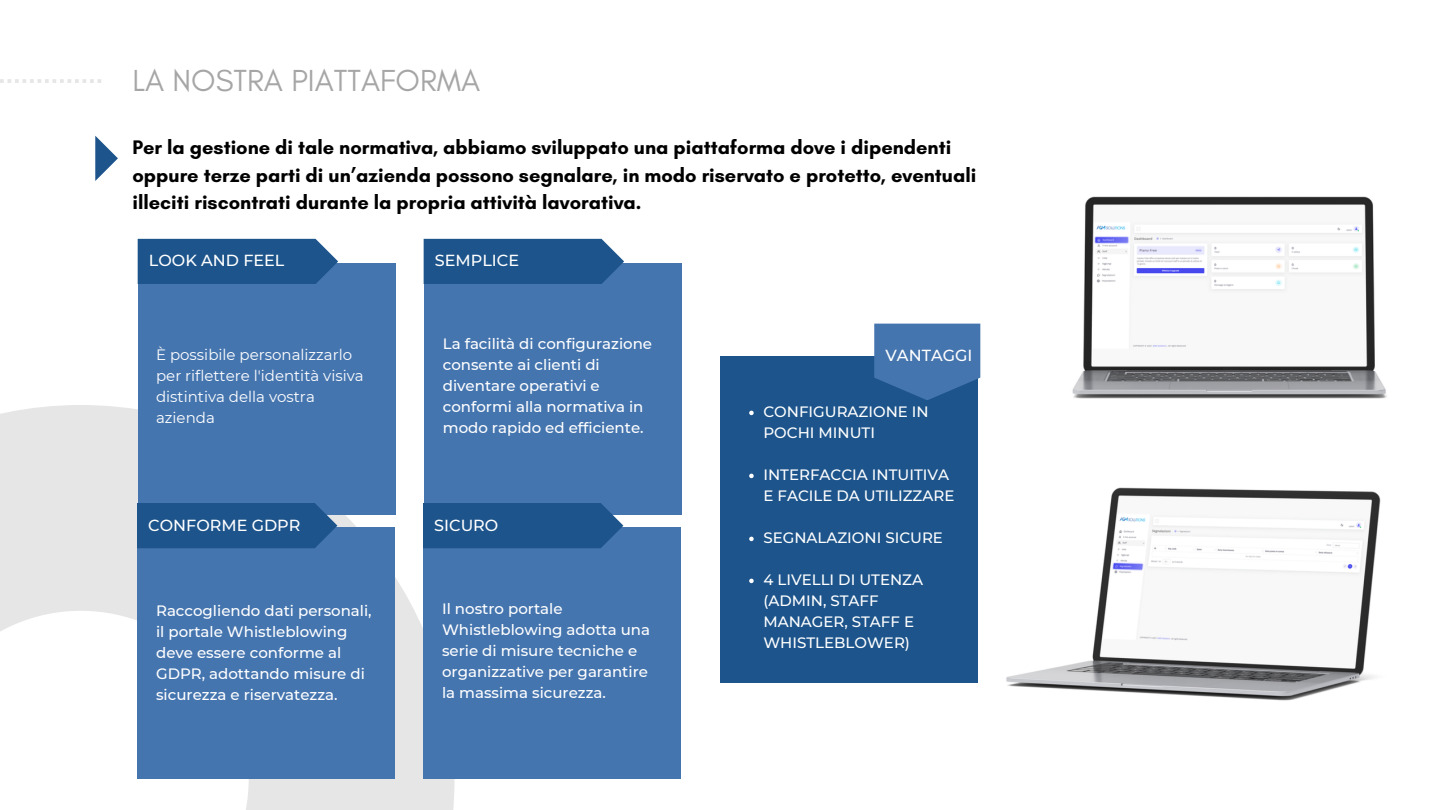
<style>
.page{position:relative;width:1440px;height:810px;background:#fff}
.page>*{position:absolute;margin:0;border:0;box-sizing:border-box;transform-origin:0 0}
.t1{font:31px "Glacial Indifference";color:#a6a6a6}
.t2{font:700 20px/27.8px "Glacial Indifference";color:#000}
.t3{font:500 16px "Montserrat";color:#fff}
.t4{font:500 15px/21px "Montserrat";color:#fff}
.t5{font:15px/21px "Montserrat";color:#fff}
</style>
<div class="page">
<svg style="left:0;top:405px;width:455px;height:405px;fill:#e6e6e7"></svg>
<div style="left:138px;top:263px;width:258px;height:252px;background:#4575af"></div>
<svg style="left:0;top:79px;width:101px;height:4px"></svg>
<svg style="left:95px;top:136px;width:23px;height:45px"></svg>
<div style="left:138px;top:239px;width:200px;height:45px;background:#1c548b"></div>
<img style="left:1006px;top:487px;width:375px;height:214px">
<img style="left:1072px;top:196px;width:315px;height:203px">
<div style="left:424px;top:263px;width:258px;height:252px;background:#4575af"></div>
<div style="left:424px;top:239px;width:200px;height:45px;background:#1c548b"></div>
<div style="left:137px;top:527px;width:258px;height:252px;background:#4575af"></div>
<div style="left:137px;top:503px;width:200px;height:45px;background:#1c548b"></div>
<div style="left:423px;top:527px;width:258px;height:252px;background:#4575af"></div>
<div style="left:423px;top:503px;width:200px;height:45px;background:#1c548b"></div>
<div style="left:720px;top:357px;width:258px;height:326px;background:#1c548b"></div>
<svg style="left:874px;top:324px;width:106px;height:76px;background:#4071aa"></svg>
<svg style="left:749px;top:411px;width:5px;height:4px"></svg>
<svg style="left:749px;top:474px;width:5px;height:4px"></svg>
<svg style="left:749px;top:537px;width:5px;height:4px"></svg>
<svg style="left:749px;top:579px;width:5px;height:4px"></svg>
<p class="t1" style="left:132px;top:61px;width:349px">LA NOSTRA PIATTAFORMA</p>
<p class="t2" style="left:132px;top:133px;width:846px">Per la gestione di tale normativa, abbiamo sviluppato una piattaforma dove i dipendenti oppure terze parti di un’azienda possono segnalare, in modo riservato e protetto, eventuali illeciti riscontrati durante la propria attività lavorativa.</p>
<p class="t3" style="left:149px;top:251px;width:137px">LOOK AND FEEL</p>
<p class="t5" style="left:156px;top:344px;width:209px">È possibile personalizzarlo per riflettere l'identità visiva distintiva della vostra azienda</p>
<p class="t3" style="left:148px;top:515px;width:154px">CONFORME GDPR</p>
<p class="t4" style="left:156px;top:600px;width:217px">Raccogliendo dati personali, il portale Whistleblowing deve essere conforme al<br>GDPR, adottando misure di sicurezza e riservatezza.</p>
<p class="t3" style="left:435px;top:251px;width:86px">SEMPLICE</p>
<p class="t4" style="left:443px;top:334px;width:211px">La facilità di configurazione consente ai clienti di diventare operativi e conformi alla normativa in modo rapido ed efficiente.</p>
<p class="t3" style="left:434px;top:515px;width:66px">SICURO</p>
<p class="t4" style="left:442px;top:598px;width:210px">Il nostro portale<br>Whistleblowing adotta una serie di misure tecniche e organizzative per garantire la massima sicurezza.</p>
<p class="t3" style="left:886px;top:346px;width:88px">VANTAGGI</p>
<p class="t4" style="left:763px;top:402px;width:167px">CONFIGURAZIONE IN<br>POCHI MINUTI</p>
<p class="t4" style="left:763px;top:465px;width:193px">INTERFACCIA INTUITIVA<br>E FACILE DA UTILIZZARE</p>
<p class="t4" style="left:763px;top:528px;width:181px">SEGNALAZIONI SICURE</p>
<p class="t4" style="left:763px;top:570px;width:161px">4 LIVELLI DI UTENZA (ADMIN, STAFF<br>MANAGER, STAFF E<br>WHISTLEBLOWER)</p>
</div>
